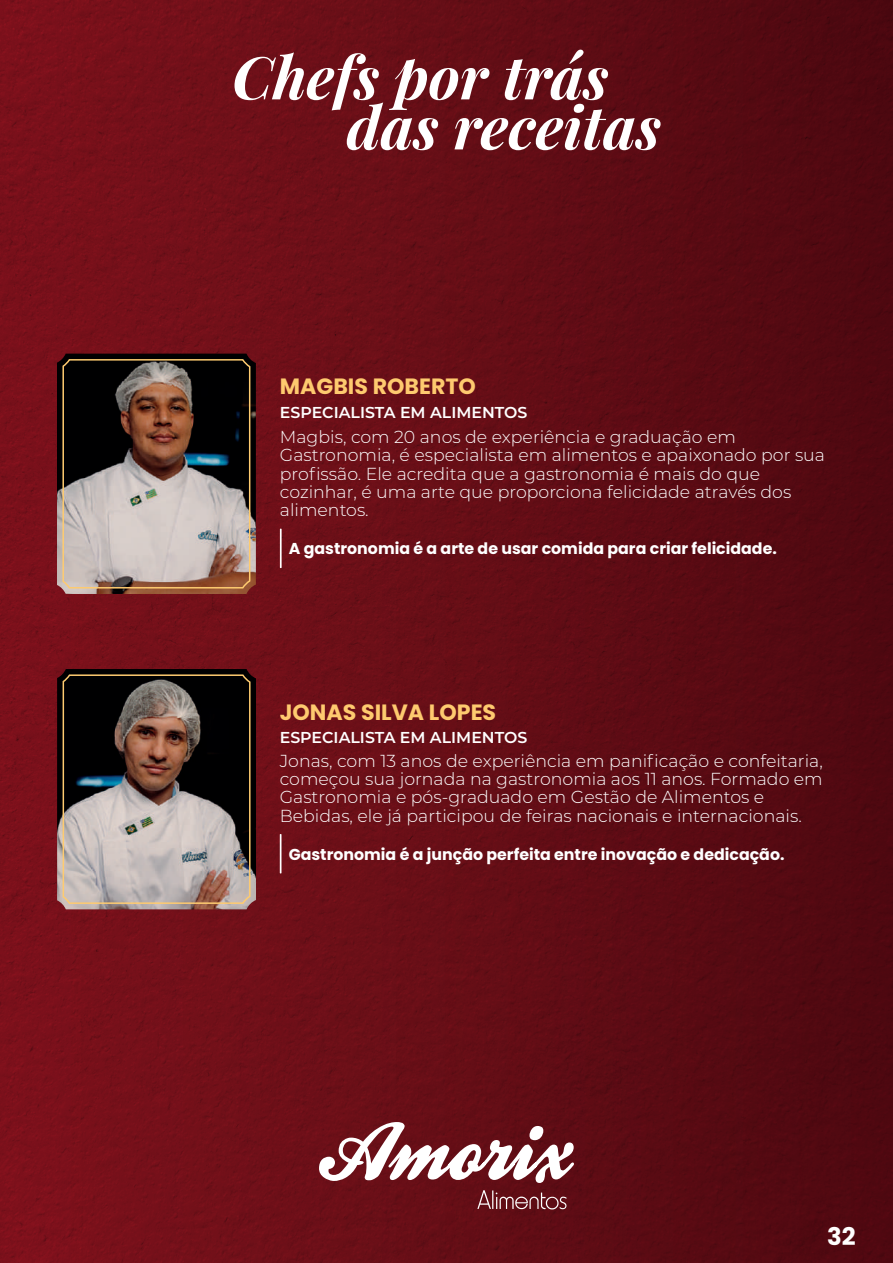
<style>
.page{position:relative;width:893px;height:1263px;background:#fff}
.page>*{position:absolute;margin:0;border:0;box-sizing:border-box;transform-origin:0 0}
.t1{font:italic 700 59.1px/50.1px "Playfair Display";color:#fff}
.t2{font:700 24.3px "Poppins";color:#fff}
.t3{font:700 22.05px "Poppins";color:#feca6f}
.t4{font:300 17.4px/18.1px "Montserrat";color:#fff}
.t5{font:700 15.75px "Poppins";color:#fff}
.t6{font:600 15.75px "Montserrat";color:#fff}
</style>
<div class="page">
<img style="left:0;top:0;width:893px;height:1263px">
<svg style="left:319px;top:1122px;width:255px;height:61px"></svg>
<svg style="left:477px;top:1190px;width:89px;height:19px"></svg>
<svg style="left:280px;top:528px;width:2px;height:40px"></svg>
<img style="left:57px;top:354px;width:199px;height:240px">
<div style="left:62px;top:359px;width:188px;height:229px;border:2px solid #fecb70;border-radius:7px"></div>
<img style="left:57px;top:669px;width:199px;height:240px">
<div style="left:63px;top:674px;width:188px;height:230px;border:2px solid #fecb70;border-radius:7px"></div>
<svg style="left:280px;top:834px;width:1px;height:40px"></svg>
<h1 class="t1" style="left:347px;top:47px;width:316px;text-indent:-115px">Chefs por trás das receitas</h1>
<p class="t3" style="left:280px;top:374px;width:198px">MAGBIS ROBERTO</p>
<p class="t6" style="left:280px;top:401px;width:249px">ESPECIALISTA EM ALIMENTOS</p>
<p class="t4" style="left:280px;top:427px;width:547px">Magbis, com 20 anos de experiência e graduação em Gastronomia, é especialista em alimentos e apaixonado por sua profissão. Ele acredita que a gastronomia é mais do que cozinhar, é uma arte que proporciona felicidade através dos alimentos.</p>
<p class="t5" style="left:289px;top:539px;width:490px">A gastronomia é a arte de usar comida para criar felicidade.</p>
<p class="t3" style="left:280px;top:699px;width:218px">JONAS SILVA LOPES</p>
<p class="t6" style="left:280px;top:726px;width:249px">ESPECIALISTA EM ALIMENTOS</p>
<p class="t4" style="left:280px;top:751px;width:544px">Jonas, com 13 anos de experiência em panificação e confeitaria, começou sua jornada na gastronomia aos 11 anos. Formado em Gastronomia e pós-graduado em Gestão de Alimentos e Bebidas, ele já participou de feiras nacionais e internacionais.</p>
<p class="t5" style="left:289px;top:845px;width:497px">Gastronomia é a junção perfeita entre inovação e dedicação.</p>
<h2 class="t2" style="left:827px;top:1222px;width:30px">32</h2>
</div>
